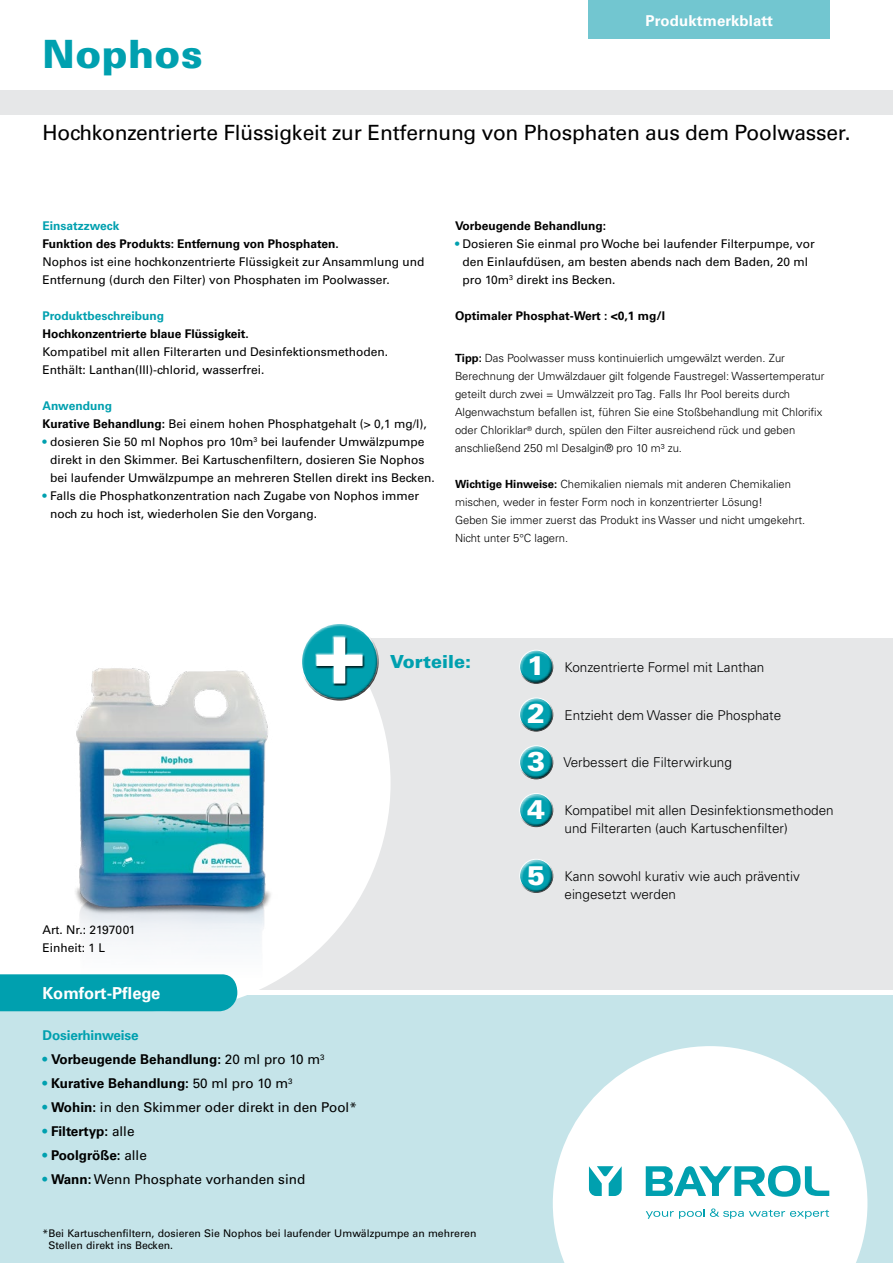
<style>
.page{position:relative;width:893px;height:1263px;background:#fff}
.page>*{position:absolute;margin:0;border:0;box-sizing:border-box;transform-origin:0 0}
.t1{font:700 86.7px "Univers LT Std";color:#fff}
.t2{font:900 39px "Univers LT Std";letter-spacing:.01em;color:#00a0af}
.t3{font:900 27px "Univers LT Std";color:#fff}
.t4{font:21px "Univers LT Std";letter-spacing:-.01em;color:#000}
.t5{font:900 18px "Univers LT Std";color:#00a0af}
.t6{font:700 16.5px "Univers LT Std";color:#fff}
.t7{font:700 15px "Univers LT Std";letter-spacing:.01em;color:#fff}
.t8{font:300 13.5px/18px "Univers LT Std";color:#000}
.t9{font:700 13.5px "Univers LT Std";color:#000}
.t10{font:13.5px "Univers LT Std";color:#000}
.t11{font:700 13.5px "Univers LT Std";letter-spacing:-.01em;color:#00a0af}
.t12{font:12px/18px "Univers LT Std";color:#000}
.t13{font:700 12px "Univers LT Std";color:#000}
.t14{font:700 12px "Univers LT Std";color:#00a0af}
.t15{font:300 11.25px/18px "Univers LT Std";color:#000}
.t16{font:10.5px/12px "Univers LT Std";color:#000}
.s1{font-weight:700;color:#00a0af}
.s2{font-weight:700}
.s3{color:#00a0af}
.s4{font-weight:400;color:#00a0af}
.s5{font-weight:400}
</style>
<div class="page">
<div style="left:0;top:995px;width:893px;height:268px;background:#c5e4e9"></div>
<div style="left:163px;top:638px;width:730px;height:352px;background:#e6e7e8"></div>
<div style="left:0;top:91px;width:893px;height:24px;background:#e6e7e8"></div>
<svg style="left:553px;top:1046px;width:314px;height:217px;fill:#fff"></svg>
<svg style="left:163px;top:638px;width:228px;height:361px;fill:#fff"></svg>
<div style="left:588px;top:0;width:242px;height:38px;background:#72c6d0"></div>
<div style="left:296px;top:618px;width:81px;height:63px;background:#fff;opacity:.75"></div>
<div style="left:301px;top:635px;width:82px;height:67px;background:#000;opacity:.75"></div>
<div style="left:315px;top:635px;width:50px;height:49px;background:#fff;opacity:.75"></div>
<div style="left:315px;top:636px;width:50px;height:49px;background:#000;opacity:.75"></div>
<div style="left:514px;top:645px;width:40px;height:32px;background:#fff;opacity:.75"></div>
<div style="left:518px;top:655px;width:40px;height:29px;background:#000;opacity:.75"></div>
<div style="left:514px;top:693px;width:40px;height:31px;background:#fff;opacity:.75"></div>
<div style="left:518px;top:702px;width:40px;height:30px;background:#000;opacity:.75"></div>
<div style="left:514px;top:740px;width:40px;height:32px;background:#fff;opacity:.75"></div>
<div style="left:518px;top:750px;width:40px;height:29px;background:#000;opacity:.75"></div>
<div style="left:514px;top:788px;width:40px;height:32px;background:#fff;opacity:.75"></div>
<div style="left:518px;top:798px;width:40px;height:29px;background:#000;opacity:.75"></div>
<div style="left:514px;top:854px;width:40px;height:32px;background:#fff;opacity:.75"></div>
<div style="left:518px;top:864px;width:40px;height:29px;background:#000;opacity:.75"></div>
<svg style="left:646px;top:1165px;width:183px;height:32px;background:#86d2d9"></svg>
<svg style="left:646px;top:1208px;width:183px;height:11px;background:#ceecef"></svg>
<svg style="left:589px;top:1166px;width:33px;height:30px"></svg>
<div style="left:0;top:974px;width:237px;height:37px;background:#00a0af"></div>
<img style="left:75px;top:659px;width:203px;height:319px">
<h2 class="t2" style="left:43px;top:30px;width:162px">Nophos</h2>
<p class="t7" style="left:645px;top:12px;width:129px">Produktmerkblatt</p>
<h3 class="t4" style="left:43px;top:120px;width:809px">Hochkonzentrierte Flüssigkeit zur Entfernung von Phosphaten aus dem Poolwasser.</h3>
<p class="t14" style="left:43px;top:219px;width:78px">Einsatzzweck</p>
<p class="t13" style="left:43px;top:237px;width:298px">Funktion des Produkts: Entfernung von Phosphaten.</p>
<p class="t12" style="left:43px;top:253px;width:383px">Nophos ist eine hochkonzentrierte Flüssigkeit zur Ansammlung und<br>Entfernung (durch den Filter) von Phosphaten im Poolwasser.</p>
<p class="t14" style="left:43px;top:309px;width:123px">Produktbeschreibung</p>
<p class="t13" style="left:43px;top:327px;width:208px">Hochkonzentrierte blaue Flüssigkeit.</p>
<p class="t12" style="left:43px;top:343px;width:347px">Kompatibel mit allen Filterarten und Desinfektionsmethoden.<br>Enthält: Lanthan(III)-chlorid, wasserfrei.</p>
<p class="t12" style="left:43px;top:397px;width:386px"><span class="s1">Anwendung<br></span><span class="s2">Kurative Behandlung:</span> Bei einem hohen Phosphatgehalt (&gt; 0,1 mg/l),</p>
<p class="t12" style="left:50px;top:433px;width:386px;text-indent:-8px"><span class="s3">•</span> dosieren Sie 50 ml Nophos pro 10m<sup>3</sup> bei laufender Umwälzpumpe direkt in den Skimmer. Bei Kartuschenfiltern, dosieren Sie Nophos bei laufender Umwälzpumpe an mehreren Stellen direkt ins Becken.</p>
<p class="t12" style="left:50px;top:487px;width:371px;text-indent:-8px"><span class="s3">•</span> Falls die Phosphatkonzentration nach Zugabe von Nophos immer noch zu hoch ist, wiederholen Sie den Vorgang.</p>
<p class="t13" style="left:455px;top:219px;width:153px">Vorbeugende Behandlung:</p>
<p class="t12" style="left:462px;top:235px;width:354px;text-indent:-8px"><span class="s3">•</span> Dosieren Sie einmal pro Woche bei laufender Filterpumpe, vor den Einlaufdüsen, am besten abends nach dem Baden, 20 ml pro 10m<sup>3</sup> direkt ins Becken.</p>
<p class="t13" style="left:455px;top:309px;width:212px">Optimaler Phosphat-Wert : &lt;0,1 mg/l</p>
<p class="t15" style="left:455px;top:349px;width:371px"><span class="s2">Tipp:</span> Das Poolwasser muss kontinuierlich umgewälzt werden. Zur Berechnung der Umwälzdauer gilt folgende Faustregel: Wassertemperatur geteilt durch zwei = Umwälzzeit pro Tag. Falls Ihr Pool bereits durch Algenwachstum befallen ist, führen Sie eine Stoßbehandlung mit Chlorifix oder Chloriklar<sup>®</sup> durch, spülen den Filter ausreichend rück und geben anschließend 250 ml Desalgin® pro 10 m³ zu.</p>
<p class="t15" style="left:455px;top:475px;width:352px"><span class="s2">Wichtige Hinweise:</span> Chemikalien niemals mit anderen Chemikalien mischen, weder in fester Form noch in konzentrierter Lösung!<br>Geben Sie immer zuerst das Produkt ins Wasser und nicht umgekehrt.<br>Nicht unter 5°C lagern.</p>
<h1 class="t1" style="left:314px;top:602px;width:52px">+</h1>
<h3 class="t5" style="left:390px;top:651px;width:82px">Vorteile:</h3>
<p class="t12" style="left:43px;top:920px;width:94px">Art. Nr.: 2197001<br>Einheit: 1 L</p>
<h3 class="t6" style="left:43px;top:983px;width:119px">Komfort-Pflege</h3>
<p class="t11" style="left:43px;top:1028px;width:98px">Dosierhinweise</p>
<p class="t9" style="left:43px;top:1052px;width:284px"><span class="s4">•</span> Vorbeugende Behandlung: <span class="s5">20 ml pro 10 m</span><sup>3</sup></p>
<p class="t9" style="left:43px;top:1076px;width:251px"><span class="s4">•</span> Kurative Behandlung: <span class="s5">50 ml pro 10 m</span><sup>3</sup></p>
<p class="t10" style="left:43px;top:1099px;width:316px"><span class="s3">•</span> <span class="s2">Wohin:</span> in den Skimmer oder direkt in den Pool*</p>
<p class="t9" style="left:43px;top:1124px;width:93px"><span class="s4">•</span> Filtertyp: <span class="s5">alle</span></p>
<p class="t9" style="left:43px;top:1148px;width:106px"><span class="s4">•</span> Poolgröße: <span class="s5">alle</span></p>
<p class="t10" style="left:43px;top:1171px;width:264px"><span class="s3">•</span> <span class="s2">Wann:</span> Wenn Phosphate vorhanden sind</p>
<p class="t16" style="left:48px;top:1227px;width:430px;text-indent:-6px">*Bei Kartuschenfiltern, dosieren Sie Nophos bei laufender Umwälzpumpe an mehreren<br>Stellen direkt ins Becken.</p>
<h3 class="t3" style="left:527px;top:648px;width:20px">1</h3>
<p class="t8" style="left:564px;top:658px;width:201px">Konzentrierte Formel mit Lanthan</p>
<h3 class="t3" style="left:527px;top:696px;width:20px">2</h3>
<p class="t8" style="left:564px;top:706px;width:218px">Entzieht dem Wasser die Phosphate</p>
<h3 class="t3" style="left:527px;top:745px;width:20px">3</h3>
<p class="t8" style="left:563px;top:753px;width:170px">Verbessert die Filterwirkung</p>
<h3 class="t3" style="left:527px;top:792px;width:20px">4</h3>
<p class="t8" style="left:564px;top:801px;width:271px">Kompatibel mit allen Desinfektionsmethoden und Filterarten (auch Kartuschenfilter)</p>
<h3 class="t3" style="left:527px;top:858px;width:20px">5</h3>
<p class="t8" style="left:564px;top:867px;width:237px">Kann sowohl kurativ wie auch präventiv eingesetzt werden</p>
</div>
